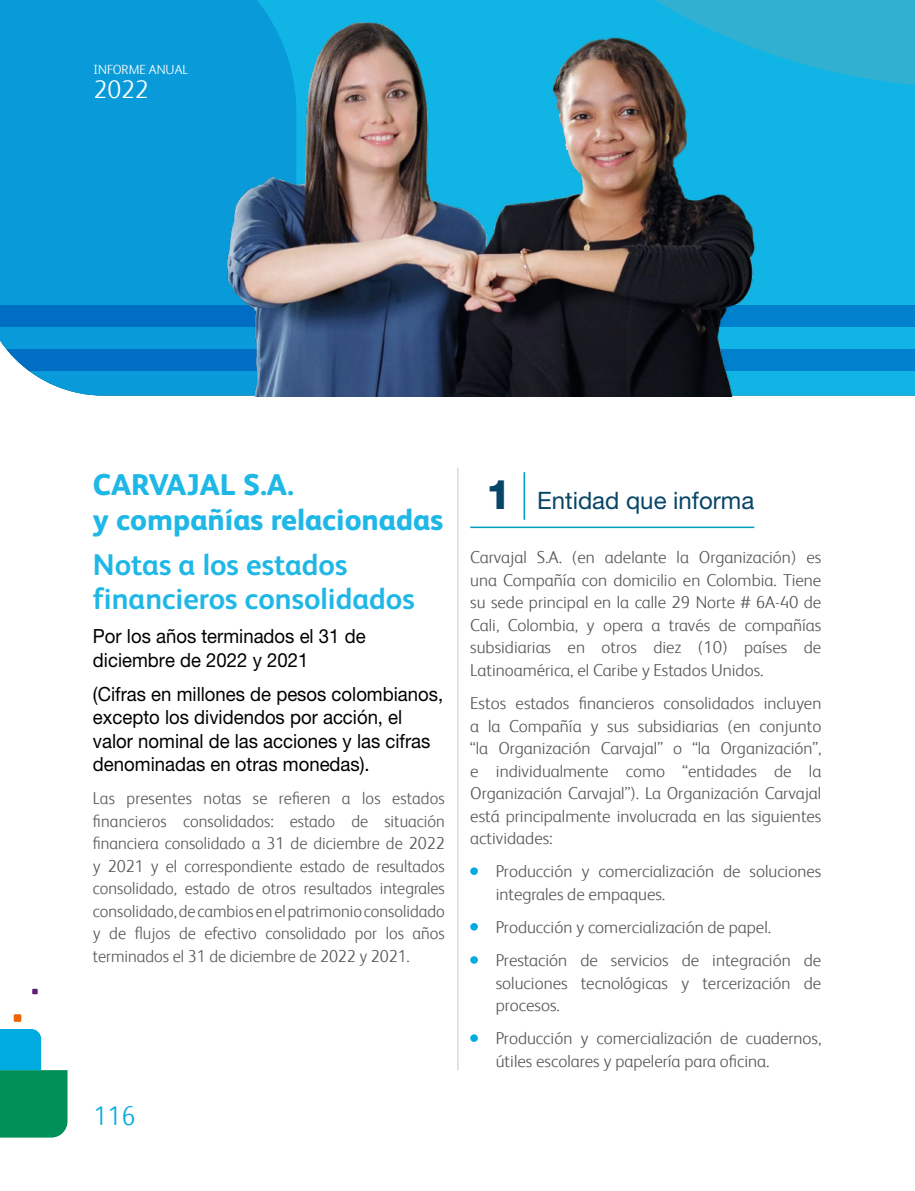
<style>
.page{position:relative;width:915px;height:1191px;background:#fff}
.page>*{position:absolute;margin:0;border:0;box-sizing:border-box;transform-origin:0 0}
.t1{font:700 30px/34.5px "FS Albert";color:#1fb7e6}
.t2{font:800 30px/34.5px "FS Albert";color:#1fb7e6}
.t3{font:300 27px "FS Albert";color:#00abdf;scale:.95 1}
.t4{font:300 25.35px "FS Albert";color:#fff}
.t5{font:24px "Helvetica Neue LT Pro";color:#074568}
.t6{font:19.5px/23.4px "Helvetica Neue LT Pro";color:#000;scale:.95 1}
.t7{font:300 17.25px/22.5px "FS Albert";color:#575756}
.t8{font:300 17.25px/22.5px "FS Albert";color:#575756;text-align:justify;scale:.96 1}
.t9{font:300 13.35px "FS Albert";color:#fff}
.s1{font-weight:800;font-size:41.1px}
</style>
<div class="page">
<div style="left:829px;top:88px;width:85px;height:307px;background:#11b5e5"></div>
<div style="left:0;top:0;width:141px;height:395px;background:#099bd9"></div>
<svg style="left:829px;top:0;width:85px;height:88px;background:#2db0d3"></svg>
<svg style="left:0;top:349px;width:914px;height:22px;background:#127fca"></svg>
<div style="left:0;top:304px;width:914px;height:22px;background:linear-gradient(to bottom,#0075c6,#0075c6)"></div>
<hr style="left:457px;top:468px;width:1px;height:602px;background:#c6c6c6">
<hr style="left:470px;top:526px;width:284px;height:2px;background:#009dc1">
<hr style="left:523px;top:472px;width:2px;height:48px;background:#009dc1">
<div style="left:470px;top:867px;width:7px;height:8px;background:#00abdf;border-radius:50%"></div>
<div style="left:470px;top:923px;width:7px;height:7px;background:#00abdf;border-radius:50%"></div>
<div style="left:470px;top:956px;width:7px;height:7px;background:#00abdf;border-radius:50%"></div>
<div style="left:470px;top:1034px;width:7px;height:8px;background:#00abdf;border-radius:50%"></div>
<img style="left:141px;top:0;width:688px;height:396px">
<svg style="left:0;top:1029px;width:67px;height:108px;background:#27a791"></svg>
<div style="left:14px;top:1014px;width:7px;height:7px;background:#ec6608"></div>
<svg style="left:32px;top:988px;width:6px;height:6px"></svg>
<p class="t9" style="left:94px;top:60px;width:96px">INFORME ANUAL</p>
<h3 class="t4" style="left:94px;top:73px;width:56px">2022</h3>
<h1 class="t2" style="left:93px;top:467px;width:351px">CARVAJAL S.A.<br>y compañías relacionadas</h1>
<h1 class="t1" style="left:93px;top:547px;width:323px">Notas a los estados financieros consolidados</h1>
<p class="t6" style="left:93px;top:624px;width:288px">Por los años terminados el 31 de diciembre de 2022 y 2021</p>
<p class="t6" style="left:93px;top:682px;width:370px">(Cifras en millones de pesos colombianos, excepto los dividendos por acción, el valor nominal de las acciones y las cifras denominadas en otras monedas).</p>
<p class="t8" style="left:93px;top:786px;width:368px">Las presentes notas se refieren a los estados financieros consolidados: estado de situación financiera consolidado a 31 de diciembre de 2022 y 2021 y el correspondiente estado de resultados consolidado, estado de otros resultados integrales consolidado, de cambios en el patrimonio consolidado y de flujos de efectivo consolidado por los años terminados el 31 de diciembre de 2022 y 2021.</p>
<h2 class="t3" style="left:94px;top:1097px;width:45px">116</h2>
<h3 class="t5" style="left:485px;top:486px;width:270px"><span class="s1">1</span> Entidad que informa</h3>
<p class="t7" style="left:470px;top:545px;width:352px;text-align:justify">Carvajal S.A. (en adelante la Organización) es una Compañía con domicilio en Colombia. Tiene su sede principal en la calle 29 Norte # 6A-40 de Cali, Colombia, y opera a través de compañías subsidiarias en otros diez (10) países de Latinoamérica, el Caribe y Estados Unidos.</p>
<p class="t7" style="left:470px;top:691px;width:352px;text-align:justify">Estos estados financieros consolidados incluyen a la Compañía y sus subsidiarias (en conjunto “la Organización Carvajal” o “la Organización”, e individualmente como “entidades de la Organización Carvajal”). La Organización Carvajal está principalmente involucrada en las siguientes actividades:</p>
<p class="t7" style="left:495px;top:859px;width:327px">Producción y comercialización de soluciones integrales de empaques.</p>
<p class="t7" style="left:495px;top:909px;width:327px;line-height:33.2px">Producción y comercialización de papel.<br>Prestación de servicios de integración de</p>
<p class="t7" style="left:495px;top:970px;width:327px">soluciones tecnológicas y tercerización de procesos.</p>
<p class="t7" style="left:495px;top:1026px;width:327px">Producción y comercialización de cuadernos, útiles escolares y papelería para oficina.</p>
</div>
